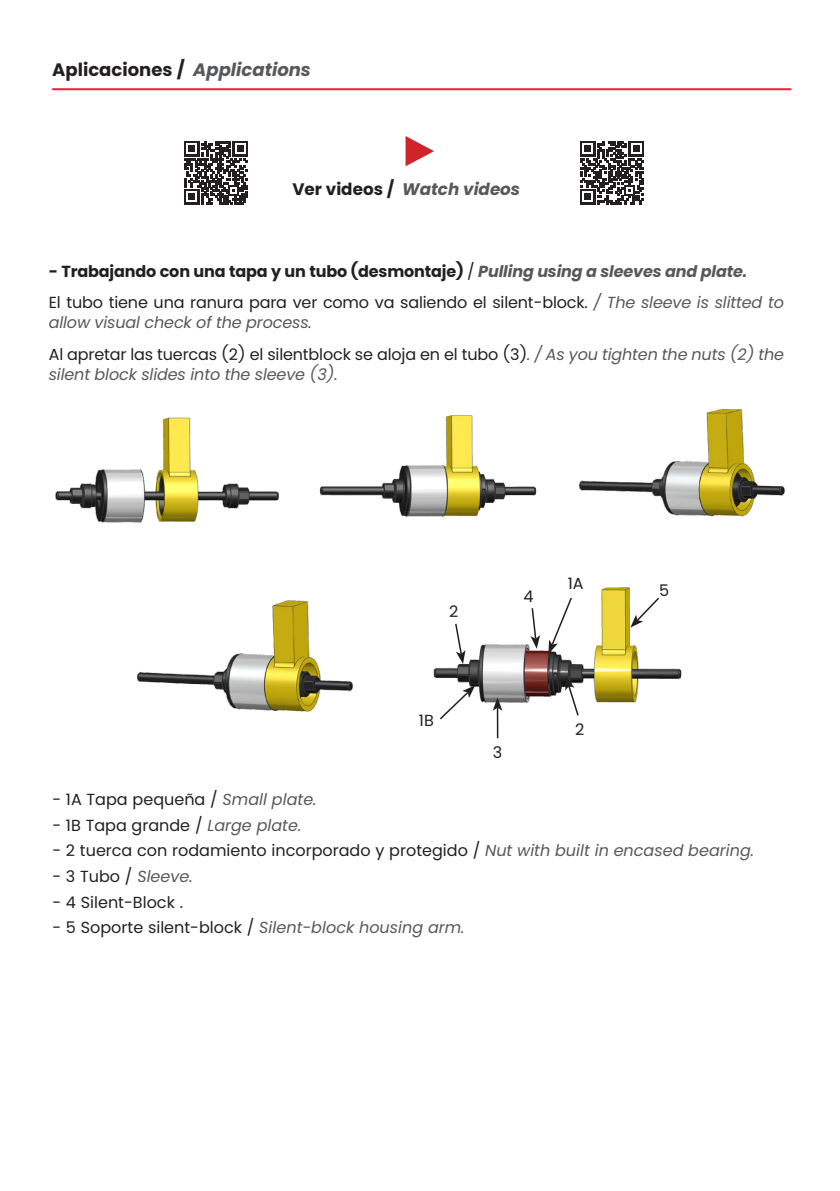
<style>
.page{position:relative;width:840px;height:1191px;background:#fff}
.page>*{position:absolute;margin:0;border:0;box-sizing:border-box;transform-origin:0 0}
.t1{font:700 18px "Poppins";color:#231f20}
.t2{font:italic 700 16.8px "Poppins";color:#57585a}
.t3{font:16px/20px "Poppins";color:#231f20}
.t4{font:italic 16px/20px "Poppins";letter-spacing:-.01em;color:#57585a}
.t5{font:700 16px "Poppins";letter-spacing:-.01em;color:#231f20}
.s1{font-style:italic;color:#57585a}
.s2{font-style:normal;color:#231f20}
.s3{font-weight:400}
</style>
<div class="page">
<img style="left:55px;top:417px;width:224px;height:106px">
<hr style="left:52px;top:88px;width:738px;height:2px;background:#ed1e37">
<img style="left:137px;top:600px;width:217px;height:112px">
<img style="left:319px;top:415px;width:218px;height:102px">
<img style="left:579px;top:408px;width:206px;height:109px">
<img style="left:433px;top:587px;width:249px;height:141px">
<svg style="left:454px;top:622px;width:11px;height:42px"></svg>
<svg style="left:548px;top:596px;width:25px;height:58px"></svg>
<svg style="left:438px;top:685px;width:37px;height:36px"></svg>
<svg style="left:530px;top:606px;width:10px;height:43px"></svg>
<hr style="left:496px;top:707px;width:2px;height:31px;background:#231f20">
<svg style="left:492px;top:697px;width:10px;height:14px"></svg>
<svg style="left:565px;top:676px;width:14px;height:41px"></svg>
<svg style="left:630px;top:596px;width:30px;height:31px"></svg>
<svg style="left:184px;top:141px;width:64px;height:64px"></svg>
<svg style="left:580px;top:141px;width:63px;height:64px"></svg>
<svg style="left:405px;top:136px;width:29px;height:30px"></svg>
<p class="t1" style="left:52px;top:59px;width:260px">Aplicaciones / <span class="s1">Applications</span></p>
<p class="t2" style="left:292px;top:179px;width:229px"><span class="s2">Ver videos /</span> Watch videos</p>
<p class="t5" style="left:49px;top:262px;width:699px">- Trabajando con una tapa y un tubo (desmontaje) <span class="s3">/</span> <span class="s1">Pulling using a sleeves and plate.</span></p>
<p class="t3" style="left:49px;top:293px;width:736px">El tubo tiene una ranura para ver como va saliendo el silent-block. <span class="s1">/ The sleeve is slitted to allow visual check of the process.</span></p>
<p class="t4" style="left:49px;top:344px;width:736px"><span class="s2">Al apretar las tuercas (2) el silentblock se aloja en el tubo (3)</span>. / As you tighten the nuts (2) the silent block slides into the sleeve (3).</p>
<p class="t3" style="left:449px;top:601px;width:11px">2</p>
<p class="t3" style="left:523px;top:586px;width:12px">4</p>
<p class="t3" style="left:567px;top:573px;width:17px">1A</p>
<p class="t3" style="left:418px;top:710px;width:16px">1B</p>
<p class="t3" style="left:492px;top:742px;width:11px">3</p>
<p class="t3" style="left:574px;top:719px;width:11px">2</p>
<p class="t3" style="left:658px;top:580px;width:12px">5</p>
<p class="t3" style="left:52px;top:789px;width:265px">- 1A Tapa pequeña / <span class="s1">Small plate.</span></p>
<p class="t3" style="left:52px;top:815px;width:250px">- 1B Tapa grande / <span class="s1">Large plate.</span></p>
<p class="t3" style="left:52px;top:841px;width:703px">- 2 tuerca con rodamiento incorporado y protegido / <span class="s1">Nut with built in encased bearing.</span></p>
<p class="t3" style="left:52px;top:866px;width:142px">- 3 Tubo / <span class="s1">Sleeve.</span></p>
<p class="t3" style="left:52px;top:892px;width:132px">- 4 Silent-Block .</p>
<p class="t4" style="left:52px;top:918px;width:413px"><span class="s2">- 5 Soporte silent-block /</span> Silent-block housing arm.</p>
</div>
